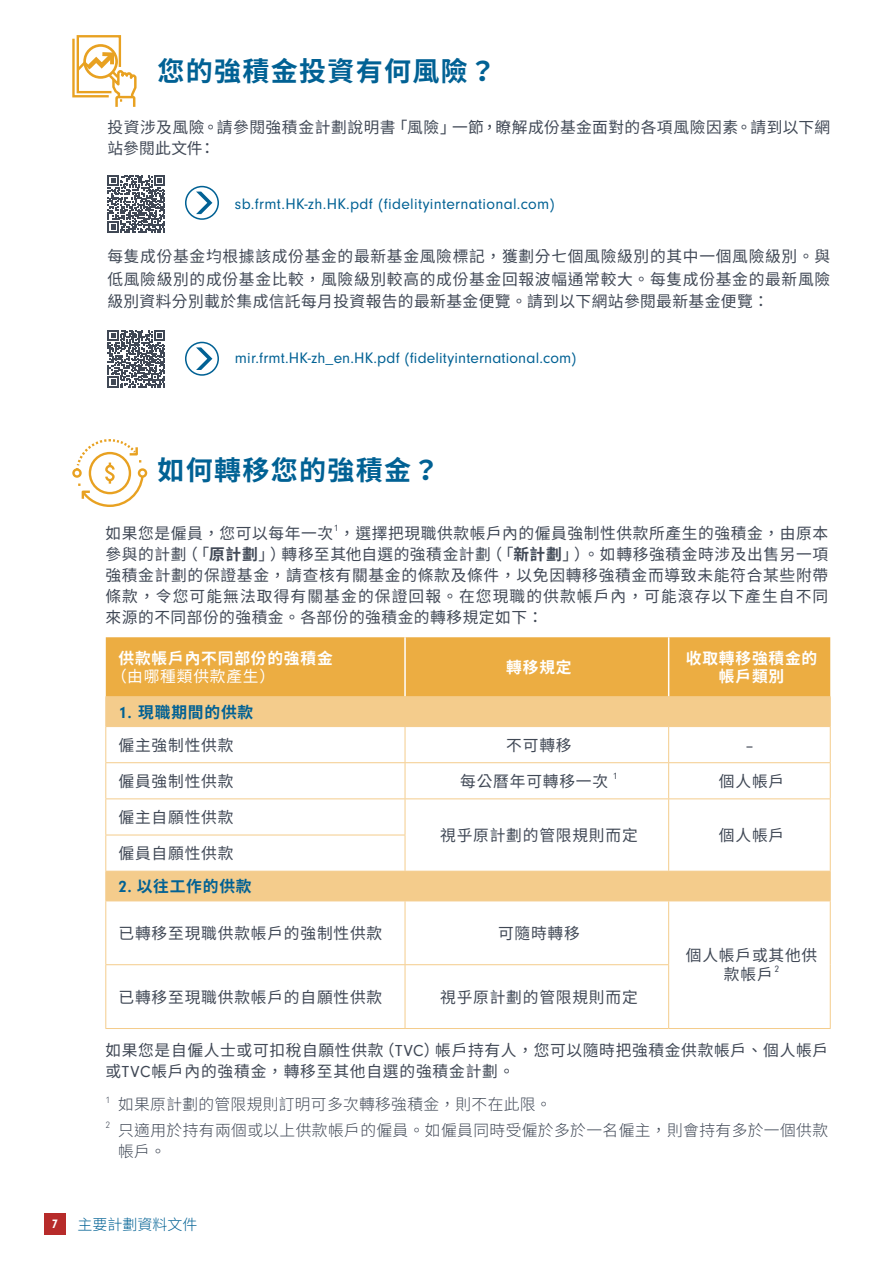
<style>
.page{position:relative;width:893px;height:1263px;background:#fff}
.page>*{position:absolute;margin:0;border:0;box-sizing:border-box;transform-origin:0 0}
.t1{font:700 27px "Noto Sans CJ Ktc";letter-spacing:.05em;color:#016194}
.t2{font:16.5px "Neuzeit Gro";color:#404855}
.t3{font:15.75px/21px "Noto Sans CJ Ktc";letter-spacing:.04em;color:#404855}
.t4{font:15.75px "Neuzeit Gro";letter-spacing:.01em;color:#016194}
.t5{font:300 15.75px/21px "Noto Sans CJ Ktc";letter-spacing:.025em;color:#404855}
.t6{font:700 15.75px/18.9px "Noto Sans CJ Ktc";letter-spacing:.05em;color:#fff;text-align:center}
.t7{font:700 15.75px "Noto Sans CJ Ktc";letter-spacing:.05em;color:#016194}
.t8{font:15.75px "Noto Sans CJ Ktc";letter-spacing:.05em;color:#fff}
.t9{font:300 15px "Noto Sans CJ Ktc";color:#016194}
.t10{font:700 12.75px "Neuzeit Gro";color:#fff}
.t11{font:9.6px "Neuzeit Gro";color:#404855}
.t12{font:300 9.6px "Neuzeit Gro";color:#404855}
.s1{font-weight:700}
.s2{font-family:"Neuzeit Gro";font-size:16.65px}
.s3{font-family:"Neuzeit Gro";font-size:16.5px}
</style>
<div class="page">
<div style="left:44px;top:1213px;width:21px;height:22px;background:#b72b2a"></div>
<svg style="left:107px;top:175px;width:58px;height:58px"></svg>
<svg style="left:108px;top:175px;width:57px;height:57px"></svg>
<svg style="left:107px;top:330px;width:58px;height:58px"></svg>
<svg style="left:108px;top:330px;width:57px;height:57px"></svg>
<div style="left:185px;top:186px;width:34px;height:34px;border:2px solid #016194;border-radius:50%"></div>
<svg style="left:196px;top:192px;width:16px;height:22px"></svg>
<div style="left:185px;top:342px;width:34px;height:34px;border:2px solid #016194;border-radius:50%"></div>
<svg style="left:196px;top:347px;width:16px;height:23px"></svg>
<svg style="left:72px;top:35px;width:65px;height:72px"></svg>
<svg style="left:106px;top:727px;width:724px;height:173px"></svg>
<svg style="left:105px;top:637px;width:726px;height:89px;background:#eeb75c"></svg>
<hr style="left:105px;top:727px;width:1px;height:35px;background:#f4cc8c">
<hr style="left:105px;top:726px;width:300px;height:1px;background:#f4cc8c">
<hr style="left:405px;top:727px;width:1px;height:35px;background:#f4cc8c">
<hr style="left:405px;top:726px;width:264px;height:1px;background:#f4cc8c">
<hr style="left:668px;top:727px;width:1px;height:35px;background:#f4cc8c">
<hr style="left:669px;top:726px;width:162px;height:1px;background:#f4cc8c">
<hr style="left:830px;top:727px;width:1px;height:35px;background:#f4cc8c">
<hr style="left:105px;top:763px;width:1px;height:35px;background:#f4cc8c">
<hr style="left:105px;top:762px;width:300px;height:1px;background:#f4cc8c">
<hr style="left:405px;top:763px;width:1px;height:35px;background:#f4cc8c">
<hr style="left:405px;top:762px;width:264px;height:1px;background:#f4cc8c">
<hr style="left:668px;top:763px;width:1px;height:35px;background:#f4cc8c">
<hr style="left:669px;top:762px;width:162px;height:1px;background:#f4cc8c">
<hr style="left:830px;top:763px;width:1px;height:35px;background:#f4cc8c">
<hr style="left:105px;top:799px;width:1px;height:36px;background:#f4cc8c">
<hr style="left:105px;top:798px;width:300px;height:1px;background:#f4cc8c">
<hr style="left:405px;top:799px;width:1px;height:36px;background:#f4cc8c">
<hr style="left:405px;top:798px;width:264px;height:1px;background:#f4cc8c">
<hr style="left:668px;top:799px;width:1px;height:36px;background:#f4cc8c">
<hr style="left:668px;top:835px;width:1px;height:36px;background:#f4cc8c">
<hr style="left:669px;top:798px;width:162px;height:1px;background:#f4cc8c">
<hr style="left:830px;top:799px;width:1px;height:36px;background:#f4cc8c">
<hr style="left:830px;top:835px;width:1px;height:36px;background:#f4cc8c">
<hr style="left:105px;top:835px;width:1px;height:36px;background:#f4cc8c">
<hr style="left:105px;top:835px;width:300px;height:1px;background:#f4cc8c">
<hr style="left:405px;top:835px;width:1px;height:36px;background:#f4cc8c">
<svg style="left:105px;top:872px;width:1px;height:28px"></svg>
<hr style="left:105px;top:871px;width:300px;height:1px;background:#f4cc8c">
<hr style="left:405px;top:871px;width:264px;height:1px;background:#f4cc8c">
<hr style="left:669px;top:871px;width:162px;height:1px;background:#f4cc8c">
<svg style="left:830px;top:871px;width:1px;height:29px"></svg>
<hr style="left:105px;top:901px;width:1px;height:63px;background:#f4cc8c">
<hr style="left:105px;top:900px;width:300px;height:1px;background:#f4cc8c">
<hr style="left:405px;top:901px;width:1px;height:63px;background:#f4cc8c">
<hr style="left:405px;top:900px;width:264px;height:1px;background:#f4cc8c">
<hr style="left:668px;top:901px;width:1px;height:63px;background:#f4cc8c">
<hr style="left:669px;top:900px;width:162px;height:1px;background:#f4cc8c">
<hr style="left:830px;top:901px;width:1px;height:64px;background:#f4cc8c">
<hr style="left:830px;top:965px;width:1px;height:63px;background:#f4cc8c">
<hr style="left:105px;top:965px;width:1px;height:63px;background:#f4cc8c">
<hr style="left:105px;top:964px;width:300px;height:1px;background:#f4cc8c">
<hr style="left:105px;top:1028px;width:300px;height:1px;background:#f4cc8c">
<hr style="left:405px;top:965px;width:1px;height:63px;background:#f4cc8c">
<hr style="left:405px;top:964px;width:264px;height:1px;background:#f4cc8c">
<hr style="left:405px;top:1028px;width:264px;height:1px;background:#f4cc8c">
<hr style="left:668px;top:965px;width:1px;height:63px;background:#f4cc8c">
<hr style="left:669px;top:1028px;width:162px;height:1px;background:#f4cc8c">
<svg style="left:72px;top:439px;width:76px;height:68px"></svg>
<div style="left:89px;top:452px;width:42px;height:42px;border:2px solid #e8a121;border-radius:50%"></div>
<p class="t1" style="left:157px;top:56px;width:340px">您的強積金投資有何風險？</p>
<p class="t3" style="left:107px;top:118px;width:724px">投資涉及風險。請參閱強積金計劃說明書「風險」一節，瞭解成份基金面對的各項風險因素。請到以下網站參閱此文件：</p>
<p class="t4" style="left:235px;top:195px;width:321px">sb.frmt.HK-zh.HK.pdf (fidelityinternational.com)</p>
<p class="t3" style="left:107px;top:246px;width:724px;line-height:22.5px;text-align:justify">每隻成份基金均根據該成份基金的最新基金風險標記，獲劃分七個風險級別的其中一個風險級別。與低風險級別的成份基金比較，風險級別較高的成份基金回報波幅通常較大。每隻成份基金的最新風險級別資料分別載於集成信託每月投資報告的最新基金便覽。請到以下網站參閱最新基金便覽：</p>
<p class="t4" style="left:235px;top:350px;width:343px">mir.frmt.HK-zh_en.HK.pdf (fidelityinternational.com)</p>
<p class="t1" style="left:157px;top:455px;width:284px">如何轉移您的強積金？</p>
<p class="t11" style="left:334px;top:522px;width:6px">1</p>
<p class="t3" style="left:105px;top:544px;width:724px;text-align:justify">參與的計劃（「<span class="s1">原計劃</span>」）轉移至其他自選的強積金計劃（「<span class="s1">新計劃</span>」）。如轉移強積金時涉及出售另一項強積金計劃的保證基金，請查核有關基金的條款及條件，以免因轉移強積金而導致未能符合某些附帶條款，令您可能無法取得有關基金的保證回報。在您現職的供款帳戶內，可能滾存以下產生自不同來源的不同部份的強積金。各部份的強積金的轉移規定如下：</p>
<p class="t6" style="left:119px;top:649px;width:216px">供款帳戶內不同部份的強積金</p>
<p class="t8" style="left:111px;top:668px;width:166px">（由哪種類供款產生）</p>
<p class="t3" style="left:105px;top:523px;width:724px">如果您是僱員，您可以每年一次，選擇把現職供款帳戶內的僱員強制性供款所產生的強積金，由原本</p>
<p class="t6" style="left:506px;top:658px;width:67px">轉移規定</p>
<p class="t6" style="left:686px;top:649px;width:133px">收取轉移強積金的帳戶類別</p>
<p class="t7" style="left:119px;top:703px;width:136px"><span class="s2">1.</span> 現職期間的供款</p>
<p class="t3" style="left:119px;top:735px;width:116px">僱主強制性供款</p>
<p class="t3" style="left:506px;top:735px;width:67px">不可轉移</p>
<p class="t2" style="left:745px;top:736px;width:10px">–</p>
<p class="t3" style="left:119px;top:771px;width:116px">僱員強制性供款</p>
<p class="t3" style="left:460px;top:771px;width:150px">每公曆年可轉移一次</p>
<p class="t11" style="left:613px;top:771px;width:6px">1</p>
<p class="t3" style="left:719px;top:771px;width:67px">個人帳戶</p>
<p class="t3" style="left:119px;top:807px;width:116px">僱主自願性供款</p>
<p class="t3" style="left:440px;top:825px;width:199px">視乎原計劃的管限規則而定</p>
<p class="t3" style="left:719px;top:825px;width:67px">個人帳戶</p>
<p class="t3" style="left:119px;top:843px;width:116px">僱員自願性供款</p>
<p class="t7" style="left:119px;top:877px;width:135px"><span class="s2">2.</span> 以往工作的供款</p>
<p class="t3" style="left:119px;top:923px;width:265px">已轉移至現職供款帳戶的強制性供款</p>
<p class="t3" style="left:498px;top:923px;width:83px">可隨時轉移</p>
<p class="t3" style="left:686px;top:946px;width:133px;line-height:18.9px;text-align:center">個人帳戶或其他供款帳戶</p>
<p class="t11" style="left:774px;top:964px;width:6px">2</p>
<p class="t3" style="left:119px;top:987px;width:265px">已轉移至現職供款帳戶的自願性供款</p>
<p class="t3" style="left:440px;top:987px;width:199px">視乎原計劃的管限規則而定</p>
<p class="t3" style="left:105px;top:1039px;width:724px">如果您是自僱人士或可扣稅自願性供款（<span class="s3">TVC</span>）帳戶持有人，您可以隨時把強積金供款帳戶、個人帳戶或<span class="s3">TVC</span>帳戶內的強積金，轉移至其他自選的強積金計劃。</p>
<p class="t12" style="left:105px;top:1094px;width:6px">1</p>
<p class="t5" style="left:118px;top:1094px;width:435px">如果原計劃的管限規則訂明可多次轉移強積金，則不在此限。</p>
<p class="t12" style="left:105px;top:1119px;width:6px">2</p>
<p class="t5" style="left:118px;top:1119px;width:711px">只適用於持有兩個或以上供款帳戶的僱員。如僱員同時受僱於多於一名僱主，則會持有多於一個供款帳戶。</p>
<p class="t10" style="left:52px;top:1217px;width:8px">7</p>
<p class="t9" style="left:78px;top:1216px;width:121px">主要計劃資料文件</p>
</div>
